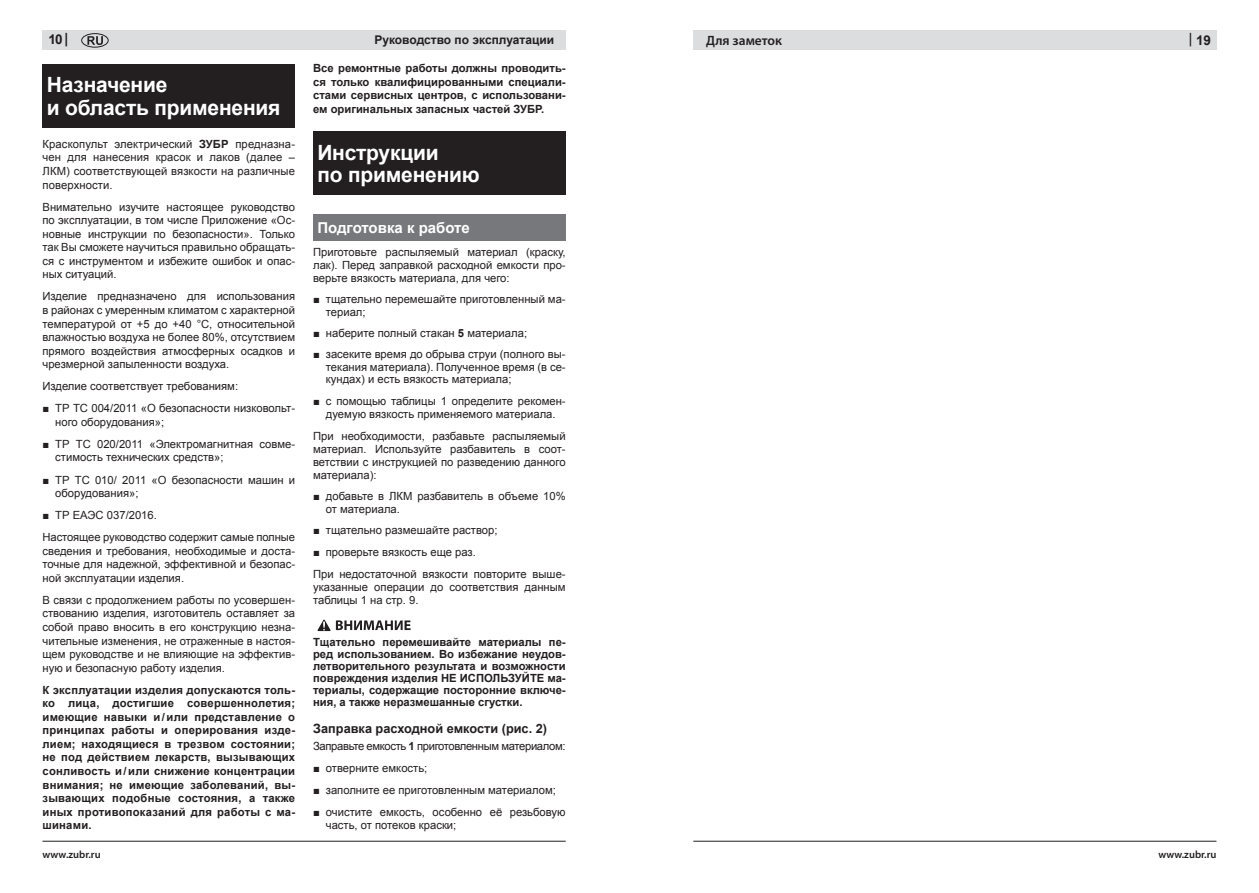
<style>
.page{position:relative;width:1259px;height:893px;background:#fff}
.page>*{position:absolute;margin:0;border:0;box-sizing:border-box;transform-origin:0 0}
.t1{font:700 21px/22.5px "Arial";letter-spacing:-.01em;color:#fff}
.t2{font:700 15px "Arial";color:#fff}
.t3{font:600 13.5px "Myriad Pro";color:#231f20}
.t4{font:700 13.5px "Arial";color:#231f20}
.t5{font:700 12.75px "Arial";color:#231f20}
.t6{font:700 12px "Arial";color:#231f20}
.t7{font:11.25px/13.5px "Arial";color:#231f20}
.t8{font:700 11.25px/13.5px "Arial";color:#231f20;text-align:justify}
.t9{font:11.25px "Arial";letter-spacing:-.03em;color:#231f20}
.t10{font:600 10.5px "Myriad Pro";color:#231f20}
.s1{font-family:"Myriad Pro"}
.s2{font-weight:700}
.s3{font-family:"Times New Roman"}
.s4{font-family:"Myriad Pro";font-weight:600}
</style>
<div class="page">
<div style="left:43px;top:30px;width:523px;height:20px;background:#dcdddf"></div>
<svg style="left:87px;top:36px;width:16px;height:9px"></svg>
<div style="left:81px;top:33px;width:27px;height:15px;border:1px solid #231f20;border-radius:50%"></div>
<hr style="left:43px;top:841px;width:523px;height:1px;background:#231f20">
<div style="left:43px;top:64px;width:252px;height:64px;background:#231f20"></div>
<div style="left:313px;top:131px;width:253px;height:64px;background:#231f20"></div>
<div style="left:313px;top:214px;width:253px;height:27px;background:#76787b"></div>
<svg style="left:317px;top:619px;width:93px;height:12px"></svg>
<div style="left:693px;top:30px;width:523px;height:20px;background:#dcdddf"></div>
<hr style="left:693px;top:841px;width:523px;height:1px;background:#231f20">
<p class="t4" style="left:48px;top:30px;width:21px">10 <span class="s1">|</span></p>
<h1 class="t1" style="left:47px;top:74px;width:235px">Назначение<br>и область применения</h1>
<p class="t7" style="left:43px;top:137px;width:254px;text-align:justify">Краскопульт электрический <span class="s2">ЗУБР</span> предназна&shy;чен для нанесения красок и лаков (далее – ЛКМ) соответствующей вязкости на различные поверхности.</p>
<p class="t7" style="left:43px;top:200px;width:254px;text-align:justify">Внимательно изучите настоящее руководство по эксплуатации, в том числе Приложение «Ос&shy;новные инструкции по безопасности». Только так Вы сможете научиться правильно обращать&shy;ся с инструментом и избежите ошибок и опас&shy;ных ситуаций.</p>
<p class="t7" style="left:43px;top:290px;width:254px;text-align:justify">Изделие предназначено для использования в районах с умеренным климатом с характерной температурой от +5 до +40 °C, относительной влажностью воздуха не более 80%, отсутствием прямого воздействия атмосферных осадков и чрезмерной запыленности воздуха.</p>
<p class="t7" style="left:43px;top:380px;width:197px">Изделие соответствует требованиям:</p>
<p class="t7" style="left:55px;top:402px;width:241px;text-indent:-13px"><span class="s3">■</span> ТР ТС 004/2011 «О безопасности низковольт&shy;ного оборудования»;</p>
<p class="t7" style="left:55px;top:437px;width:241px;text-indent:-13px"><span class="s3">■</span> ТР ТС 020/2011 «Электромагнитная совме&shy;стимость технических средств»;</p>
<p class="t7" style="left:55px;top:473px;width:241px;text-indent:-13px"><span class="s3">■</span> ТР ТС 010/ 2011 «О безопасности машин и оборудования»;</p>
<p class="t7" style="left:43px;top:504px;width:254px;line-height:22px"><span class="s3">■</span> ТР ЕАЭС 037/2016.<br>Настоящее руководство содержит самые полные</p>
<p class="t7" style="left:43px;top:544px;width:254px;text-align:justify">сведения и требования, необходимые и доста&shy;точные для надежной, эффективной и безопас&shy;ной эксплуатации изделия.</p>
<p class="t7" style="left:43px;top:593px;width:254px;text-align:justify">В связи с продолжением работы по усовершен&shy;ствованию изделия, изготовитель оставляет за собой право вносить в его конструкцию незна&shy;чительные изменения, не отраженные в настоя&shy;щем руководстве и не влияющие на эффектив&shy;ную и безопасную работу изделия.</p>
<p class="t8" style="left:43px;top:683px;width:254px">К эксплуатации изделия допускаются толь&shy;ко лица, достигшие совершеннолетия; имеющие навыки и / или представление о принципах работы и оперирования изде&shy;лием; находящиеся в трезвом состоянии; не под действием лекарств, вызывающих сонливость и / или снижение концентрации внимания; не имеющие заболеваний, вы&shy;зывающих подобные состояния, а также иных противопоказаний для работы с ма&shy;шинами.</p>
<p class="t10" style="left:43px;top:847px;width:60px">www.zubr.ru</p>
<p class="t6" style="left:374px;top:32px;width:181px">Руководство по эксплуатации</p>
<p class="t8" style="left:313px;top:62px;width:254px">Все ремонтные работы должны проводить&shy;ся только квалифицированными специали&shy;стами сервисных центров, с использовани&shy;ем оригинальных запасных частей ЗУБР.</p>
<h1 class="t1" style="left:317px;top:142px;width:164px">Инструкции<br>по применению</h1>
<h2 class="t2" style="left:317px;top:218px;width:154px">Подготовка к работе</h2>
<p class="t7" style="left:313px;top:246px;width:254px;line-height:12.9px;text-align:justify">Приготовьте распыляемый материал (краску, лак). Перед заправкой расходной емкости про&shy;верьте вязкость материала, для чего:</p>
<p class="t7" style="left:326px;top:293px;width:241px;line-height:12.6px;text-indent:-13px"><span class="s3">■</span> тщательно перемешайте приготовленный ма&shy;териал;</p>
<p class="t7" style="left:313px;top:326px;width:215px"><span class="s3">■</span> наберите полный стакан <span class="s2">5</span> материала;</p>
<p class="t7" style="left:326px;top:348px;width:241px;line-height:12.6px;text-align:justify;text-indent:-13px"><span class="s3">■</span> засеките время до обрыва струи (полного вы&shy;текания материала). Полученное время (в се&shy;кундах) и есть вязкость материала;</p>
<p class="t7" style="left:313px;top:394px;width:254px;text-align:center"><span class="s3">■</span> с помощью таблицы 1 определите рекомен&shy;дуемую вязкость применяемого материала.</p>
<p class="t7" style="left:313px;top:429px;width:254px;line-height:12.9px;text-align:justify">При необходимости, разбавьте распыляемый материал. Используйте разбавитель в соот&shy;ветствии с инструкцией по разведению данного материала):</p>
<p class="t7" style="left:326px;top:489px;width:241px;text-indent:-13px"><span class="s3">■</span> добавьте в ЛКМ разбавитель в объеме 10% от материала.</p>
<p class="t7" style="left:313px;top:524px;width:186px"><span class="s3">■</span> тщательно размешайте раствор;</p>
<p class="t7" style="left:313px;top:542px;width:254px;line-height:21.5px"><span class="s3">■</span> проверьте вязкость еще раз.<br>При недостаточной вязкости повторите выше-</p>
<p class="t7" style="left:313px;top:581px;width:254px;line-height:12.9px">указанные операции до соответствия данным таблицы 1 на стр. 9.</p>
<p class="t8" style="left:313px;top:636px;width:254px;line-height:12px">Тщательно перемешивайте материалы пе&shy;ред использованием. Во избежание неудов&shy;летворительного результата и возможности повреждения изделия НЕ ИСПОЛЬЗУЙТЕ ма&shy;териалы, содержащие посторонние включе&shy;ния, а также неразмешанные сгустки.</p>
<p class="t5" style="left:313px;top:719px;width:235px">Заправка расходной емкости (рис. 2)</p>
<p class="t9" style="left:313px;top:739px;width:254px">Заправьте емкость <span class="s2">1</span> приготовленным материалом:</p>
<p class="t7" style="left:313px;top:762px;width:116px"><span class="s3">■</span> отверните емкость;</p>
<p class="t7" style="left:313px;top:784px;width:244px"><span class="s3">■</span> заполните ее приготовленным материалом;</p>
<p class="t7" style="left:326px;top:805px;width:241px;text-indent:-13px"><span class="s3">■</span> очистите емкость, особенно её резьбовую часть, от потеков краски;</p>
<p class="t3" style="left:706px;top:32px;width:77px">Для заметок</p>
<p class="t4" style="left:1189px;top:31px;width:24px"><span class="s4">|</span> 19</p>
<p class="t10" style="left:1158px;top:847px;width:60px">www.zubr.ru</p>
</div>
